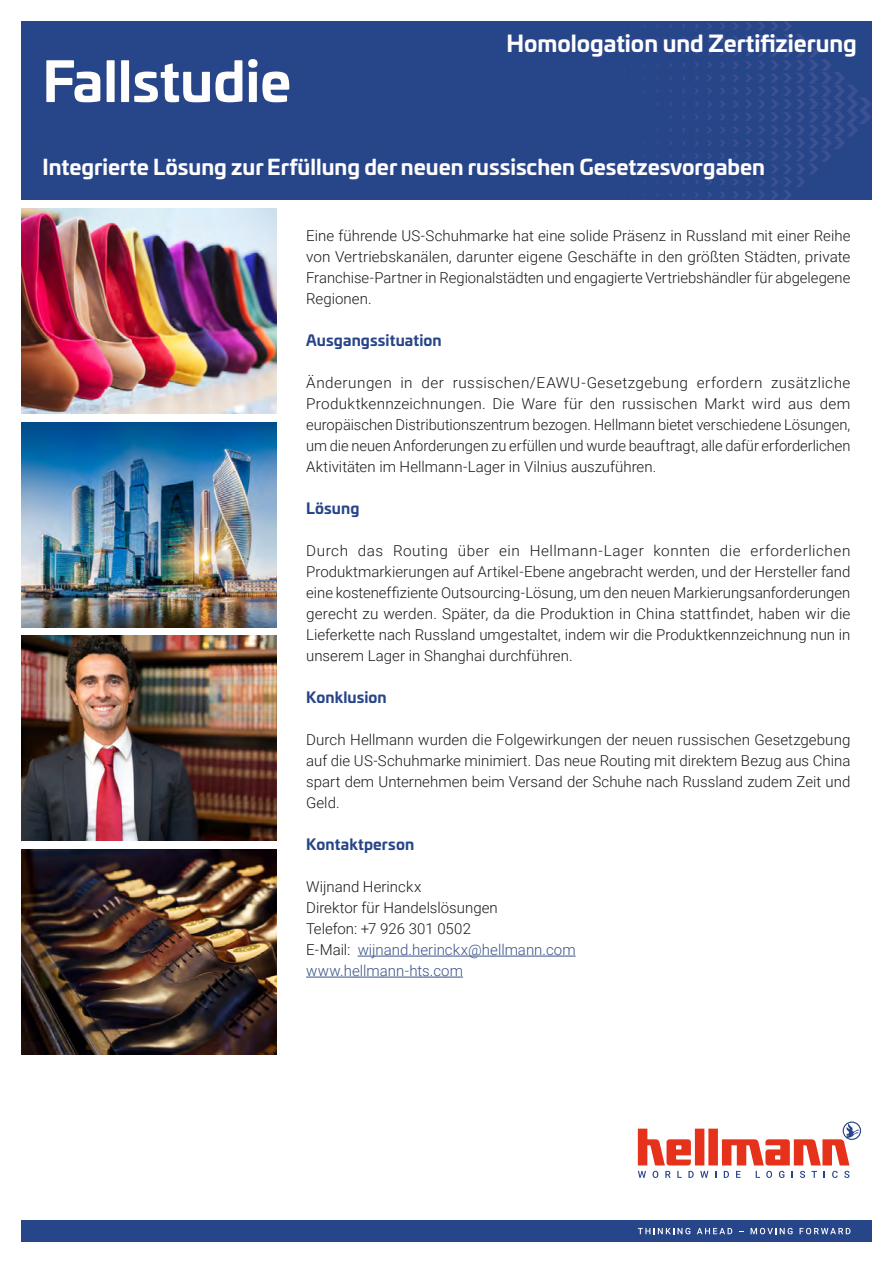
<style>
.page{position:relative;width:893px;height:1263px;background:#fff}
.page>*{position:absolute;margin:0;border:0;box-sizing:border-box;transform-origin:0 0}
.t1{font:700 54px "Univia Pro";color:#fffefd}
.t2{font:700 22.5px "Univia Pro";color:#fffefd}
.t3{font:700 21px "Univia Pro";color:#fffefd}
.t4{font:300 15px/21px "Roboto";color:#1a1a1a;text-align:justify}
.t5{font:700 15px "Univia Pro";letter-spacing:.01em;color:#274589}
.s1{color:#395288}
</style>
<div class="page">
<svg style="left:638px;top:1129px;width:53px;height:36px"></svg>
<div style="left:695px;top:1129px;width:9px;height:36px;background:#e6311b"></div>
<div style="left:708px;top:1129px;width:10px;height:36px;background:#e6311b"></div>
<svg style="left:638px;top:1171px;width:8px;height:7px"></svg>
<svg style="left:653px;top:1171px;width:5px;height:7px"></svg>
<svg style="left:665px;top:1171px;width:6px;height:7px"></svg>
<svg style="left:677px;top:1171px;width:5px;height:7px"></svg>
<svg style="left:688px;top:1171px;width:6px;height:7px"></svg>
<svg style="left:700px;top:1171px;width:8px;height:7px"></svg>
<svg style="left:724px;top:1171px;width:5px;height:7px"></svg>
<svg style="left:736px;top:1171px;width:4px;height:7px"></svg>
<svg style="left:756px;top:1171px;width:4px;height:7px"></svg>
<svg style="left:766px;top:1171px;width:6px;height:7px"></svg>
<svg style="left:779px;top:1171px;width:5px;height:7px"></svg>
<svg style="left:800px;top:1171px;width:5px;height:7px"></svg>
<svg style="left:811px;top:1171px;width:6px;height:7px"></svg>
<svg style="left:832px;top:1171px;width:6px;height:7px"></svg>
<svg style="left:844px;top:1171px;width:5px;height:7px"></svg>
<svg style="left:722px;top:1121px;width:139px;height:44px"></svg>
<div style="left:21px;top:1220px;width:851px;height:22px;background:#274589"></div>
<svg style="left:638px;top:1228px;width:52px;height:6px"></svg>
<svg style="left:697px;top:1228px;width:35px;height:6px"></svg>
<svg style="left:751px;top:1228px;width:42px;height:6px"></svg>
<svg style="left:799px;top:1228px;width:51px;height:6px"></svg>
<hr style="left:358px;top:956px;width:218px;height:1px;background:#395288">
<hr style="left:306px;top:977px;width:157px;height:1px;background:#395288">
<div style="left:21px;top:21px;width:851px;height:179px;background:#274589"></div>
<svg style="left:707px;top:23px;width:5px;height:6px"></svg>
<svg style="left:720px;top:23px;width:5px;height:6px"></svg>
<svg style="left:733px;top:23px;width:5px;height:7px"></svg>
<svg style="left:707px;top:36px;width:5px;height:6px"></svg>
<svg style="left:720px;top:36px;width:5px;height:6px"></svg>
<svg style="left:733px;top:36px;width:5px;height:7px"></svg>
<svg style="left:695px;top:50px;width:4px;height:5px"></svg>
<svg style="left:707px;top:49px;width:5px;height:6px"></svg>
<svg style="left:720px;top:49px;width:5px;height:6px"></svg>
<svg style="left:733px;top:49px;width:5px;height:7px"></svg>
<svg style="left:695px;top:63px;width:4px;height:5px"></svg>
<svg style="left:707px;top:62px;width:5px;height:6px"></svg>
<svg style="left:720px;top:62px;width:5px;height:6px"></svg>
<svg style="left:733px;top:62px;width:5px;height:7px"></svg>
<svg style="left:707px;top:75px;width:5px;height:6px"></svg>
<svg style="left:720px;top:75px;width:5px;height:6px"></svg>
<svg style="left:707px;top:88px;width:5px;height:6px"></svg>
<svg style="left:720px;top:88px;width:5px;height:6px"></svg>
<svg style="left:695px;top:101px;width:4px;height:6px"></svg>
<svg style="left:707px;top:101px;width:5px;height:6px"></svg>
<svg style="left:720px;top:101px;width:5px;height:6px"></svg>
<svg style="left:707px;top:114px;width:5px;height:6px"></svg>
<svg style="left:720px;top:114px;width:5px;height:6px"></svg>
<svg style="left:707px;top:127px;width:5px;height:6px"></svg>
<svg style="left:720px;top:127px;width:5px;height:6px"></svg>
<svg style="left:707px;top:140px;width:5px;height:6px"></svg>
<svg style="left:720px;top:140px;width:5px;height:6px"></svg>
<svg style="left:695px;top:153px;width:4px;height:6px"></svg>
<svg style="left:707px;top:153px;width:5px;height:6px"></svg>
<svg style="left:720px;top:153px;width:5px;height:6px"></svg>
<svg style="left:695px;top:166px;width:4px;height:6px"></svg>
<svg style="left:707px;top:166px;width:5px;height:6px"></svg>
<svg style="left:720px;top:166px;width:5px;height:6px"></svg>
<svg style="left:695px;top:179px;width:4px;height:6px"></svg>
<svg style="left:707px;top:179px;width:5px;height:6px"></svg>
<svg style="left:720px;top:179px;width:5px;height:6px"></svg>
<svg style="left:695px;top:192px;width:4px;height:6px"></svg>
<svg style="left:707px;top:192px;width:5px;height:6px"></svg>
<svg style="left:720px;top:192px;width:5px;height:6px"></svg>
<svg style="left:733px;top:75px;width:5px;height:123px"></svg>
<svg style="left:745px;top:22px;width:7px;height:177px"></svg>
<svg style="left:758px;top:21px;width:113px;height:179px"></svg>
<img style="left:21px;top:208px;width:255px;height:206px">
<img style="left:21px;top:422px;width:255px;height:205px">
<img style="left:21px;top:636px;width:255px;height:205px">
<img style="left:21px;top:849px;width:255px;height:205px">
<h1 class="t1" style="left:43px;top:38px;width:250px">Fallstudie</h1>
<h2 class="t2" style="left:506px;top:26px;width:352px">Homologation und Zertifizierung</h2>
<h3 class="t3" style="left:43px;top:150px;width:724px">Integrierte Lösung zur Erfüllung der neuen russischen Gesetzesvorgaben</h3>
<p class="t4" style="left:306px;top:224px;width:546px">Eine führende US-Schuhmarke hat eine solide Präsenz in Russland mit einer Reihe von Vertriebskanälen, darunter eigene Geschäfte in den größten Städten, private Franchise-Partner in Regionalstädten und engagierte Vertriebshändler für abgelegene Regionen.</p>
<p class="t5" style="left:306px;top:328px;width:137px">Ausgangssituation</p>
<p class="t4" style="left:306px;top:371px;width:546px">Änderungen in der russischen/EAWU-Gesetzgebung erfordern zusätzliche Produktkennzeichnungen. Die Ware für den russischen Markt wird aus dem europäischen Distributionszentrum bezogen. Hellmann bietet verschiedene Lösungen, um die neuen Anforderungen zu erfüllen und wurde beauftragt, alle dafür erforderlichen Aktivitäten im Hellmann-Lager in Vilnius auszuführen.</p>
<p class="t5" style="left:306px;top:496px;width:55px">Lösung</p>
<p class="t4" style="left:306px;top:539px;width:546px">Durch das Routing über ein Hellmann-Lager konnten die erforderlichen Produktmarkierungen auf Artikel-Ebene angebracht werden, und der Hersteller fand eine kosteneffiziente Outsourcing-Lösung, um den neuen Markierungsanforderungen gerecht zu werden. Später, da die Produktion in China stattfindet, haben wir die Lieferkette nach Russland umgestaltet, indem wir die Produktkennzeichnung nun in unserem Lager in Shanghai durchführen.</p>
<p class="t5" style="left:306px;top:685px;width:82px">Konklusion</p>
<p class="t4" style="left:306px;top:728px;width:546px">Durch Hellmann wurden die Folgewirkungen der neuen russischen Gesetzgebung auf die US-Schuhmarke minimiert. Das neue Routing mit direktem Bezug aus China spart dem Unternehmen beim Versand der Schuhe nach Russland zudem Zeit und Geld.</p>
<p class="t5" style="left:306px;top:832px;width:110px">Kontaktperson</p>
<p class="t4" style="left:306px;top:875px;width:271px;text-align:left">Wijnand Herinckx<br>Direktor für Handelslösungen<br>Telefon: +7 926 301 0502<br>E-Mail: <span class="s1">wijnand.herinckx@hellmann.com www.hellmann-hts.com</span></p>
</div>
